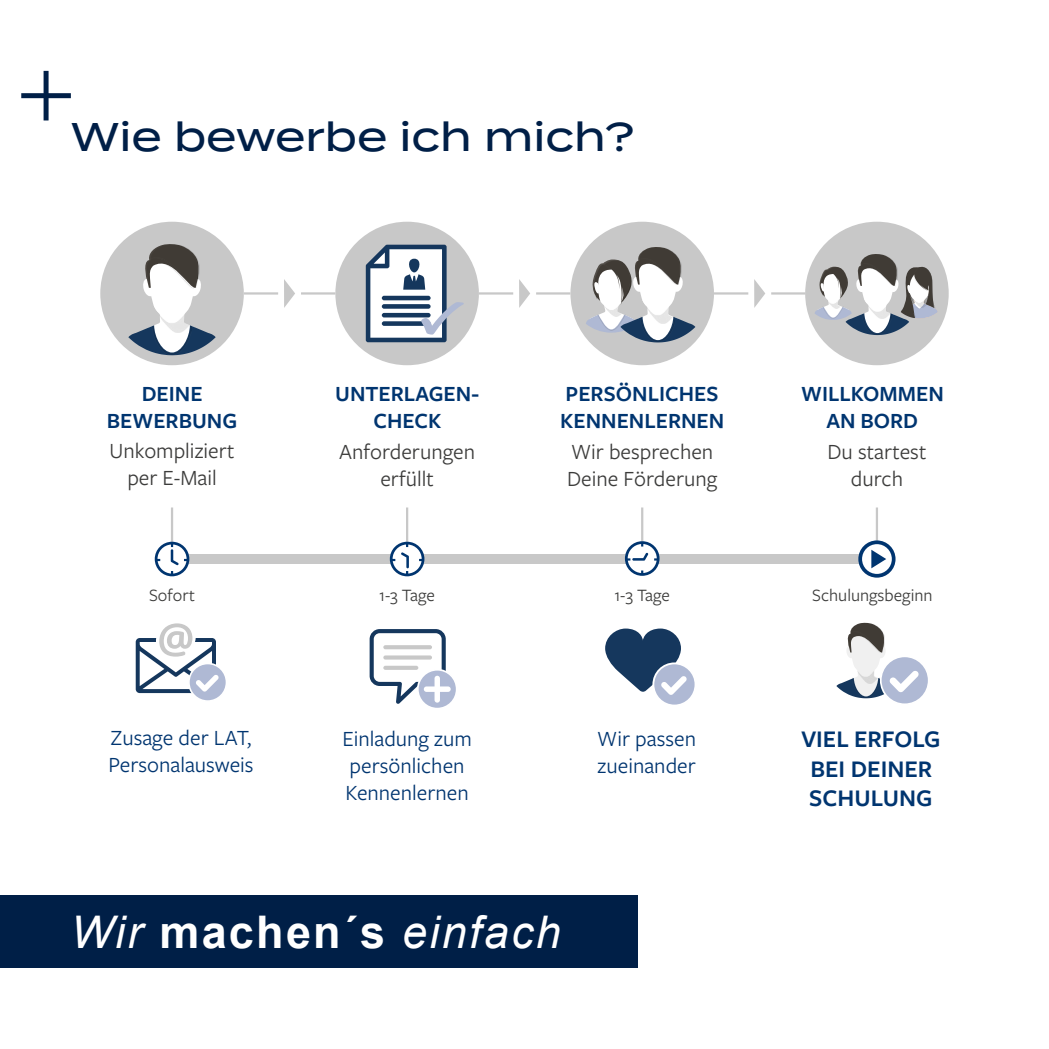
<style>
.page{position:relative;width:1049px;height:1049px;background:#fff}
.page>*{position:absolute;margin:0;border:0;box-sizing:border-box;transform-origin:0 0}
.t1{font:italic 45px "Arial";letter-spacing:.05em;color:#fff}
.t2{font:500 40px "Termina";color:#001f47}
.t3{font:600 24.75px/29.8px "Freight Sans Pro";color:#003570;text-align:center}
.t4{font:22.5px/27px "Freight Sans Pro";color:#3c3c3b;text-align:center}
.t5{font:22.5px/27px "Freight Sans Pro";color:#003570}
.t6{font:600 22.5px/27px "Freight Sans Pro";color:#003570;text-align:center}
.t7{font:18px "Freight Sans Pro";color:#3c3c3b}
.s1{font-weight:700;font-style:normal}
</style>
<div class="page">
<svg style="left:284px;top:279px;width:11px;height:29px"></svg>
<svg style="left:754px;top:279px;width:11px;height:29px"></svg>
<svg style="left:519px;top:279px;width:11px;height:29px"></svg>
<hr style="left:479px;top:292px;width:34px;height:3px;background:#c8c8c8">
<hr style="left:536px;top:292px;width:34px;height:3px;background:#c8c8c8">
<hr style="left:714px;top:292px;width:34px;height:3px;background:#c8c8c8">
<hr style="left:301px;top:292px;width:34px;height:3px;background:#c8c8c8">
<hr style="left:771px;top:292px;width:34px;height:3px;background:#c8c8c8">
<hr style="left:244px;top:292px;width:34px;height:3px;background:#c8c8c8">
<div style="left:805px;top:222px;width:144px;height:143px;background:#c8c8c8;border-radius:50%"></div>
<div style="left:570px;top:222px;width:144px;height:143px;background:#c8c8c8;border-radius:50%"></div>
<div style="left:335px;top:222px;width:144px;height:143px;background:#c8c8c8;border-radius:50%"></div>
<div style="left:100px;top:222px;width:144px;height:143px;background:#c8c8c8;border-radius:50%"></div>
<div style="left:172px;top:554px;width:705px;height:10px;background:#c8c8c8"></div>
<hr style="left:876px;top:507px;width:2px;height:51px;background:#c8c8c8">
<hr style="left:641px;top:507px;width:2px;height:51px;background:#c8c8c8">
<hr style="left:406px;top:507px;width:2px;height:51px;background:#c8c8c8">
<hr style="left:171px;top:507px;width:2px;height:51px;background:#c8c8c8">
<svg style="left:128px;top:264px;width:88px;height:91px"></svg>
<img style="left:160px;top:288px;width:34px;height:1px">
<img style="left:143px;top:244px;width:56px;height:44px">
<svg style="left:366px;top:245px;width:98px;height:97px"></svg>
<svg style="left:586px;top:247px;width:109px;height:95px"></svg>
<img style="left:647px;top:285px;width:29px;height:1px">
<img style="left:633px;top:247px;width:48px;height:38px">
<svg style="left:814px;top:254px;width:124px;height:81px"></svg>
<svg style="left:155px;top:542px;width:34px;height:34px"></svg>
<svg style="left:390px;top:542px;width:34px;height:34px"></svg>
<svg style="left:625px;top:541px;width:34px;height:35px"></svg>
<svg style="left:858px;top:540px;width:37px;height:38px"></svg>
<div style="left:189px;top:663px;width:37px;height:38px;background:#afb9d4;border-radius:50%"></div>
<div style="left:188px;top:663px;width:39px;height:39px;border:2px solid #fff;border-radius:50%"></div>
<svg style="left:136px;top:623px;width:83px;height:70px"></svg>
<svg style="left:418px;top:670px;width:39px;height:39px"></svg>
<div style="left:417px;top:669px;width:40px;height:40px;border:2px solid #fff;border-radius:50%"></div>
<svg style="left:370px;top:629px;width:81px;height:75px"></svg>
<div style="left:653px;top:663px;width:42px;height:42px;background:#afb9d4;border-radius:50%"></div>
<div style="left:652px;top:662px;width:44px;height:44px;border:2px solid #fff;border-radius:50%"></div>
<svg style="left:605px;top:628px;width:82px;height:67px"></svg>
<div style="left:881px;top:656px;width:48px;height:48px;background:#afb9d4;border-radius:50%"></div>
<div style="left:880px;top:655px;width:49px;height:50px;border:2px solid #fff;border-radius:50%"></div>
<svg style="left:836px;top:622px;width:83px;height:76px"></svg>
<div style="left:21px;top:93px;width:50px;height:5px;background:#001f47"></div>
<div style="left:44px;top:71px;width:5px;height:49px;background:#001f47"></div>
<div style="left:0;top:895px;width:638px;height:73px;background:#001f47"></div>
<h2 class="t2" style="left:71px;top:108px;width:565px">Wie bewerbe ich mich?</h2>
<p class="t6" style="left:107px;top:379px;width:132px">DEINE<br>BEWERBUNG</p>
<p class="t6" style="left:335px;top:379px;width:145px">UNTERLAGEN-<br>CHECK</p>
<p class="t6" style="left:560px;top:379px;width:166px;text-align:left">PERSÖNLICHES<br>KENNENLERNEN</p>
<p class="t6" style="left:801px;top:379px;width:144px">WILLKOMMEN<br>AN BORD</p>
<p class="t4" style="left:110px;top:436px;width:126px">Unkompliziert per E-Mail</p>
<p class="t4" style="left:827px;top:437px;width:100px">Du startest durch</p>
<p class="t4" style="left:339px;top:437px;width:138px">Anforderungen erfüllt</p>
<p class="t4" style="left:567px;top:437px;width:152px;text-align:left">Wir besprechen<br>Deine Förderung</p>
<p class="t7" style="left:149px;top:583px;width:47px">Sofort</p>
<p class="t7" style="left:379px;top:583px;width:57px">1-3 Tage</p>
<p class="t7" style="left:614px;top:583px;width:57px">1-3 Tage</p>
<p class="t7" style="left:812px;top:583px;width:122px">Schulungsbeginn</p>
<p class="t5" style="left:109px;top:723px;width:147px">Zusage der LAT,<br>Personalausweis</p>
<p class="t5" style="left:342px;top:724px;width:131px">Einladung zum persönlichen<br>Kennenlernen</p>
<p class="t5" style="left:597px;top:724px;width:100px">Wir passen zueinander</p>
<p class="t3" style="left:801px;top:723px;width:140px">VIEL ERFOLG<br>BEI DEINER<br>SCHULUNG</p>
<h1 class="t1" style="left:71px;top:903px;width:491px">Wir <span class="s1">machen´s</span> einfach</h1>
</div>
